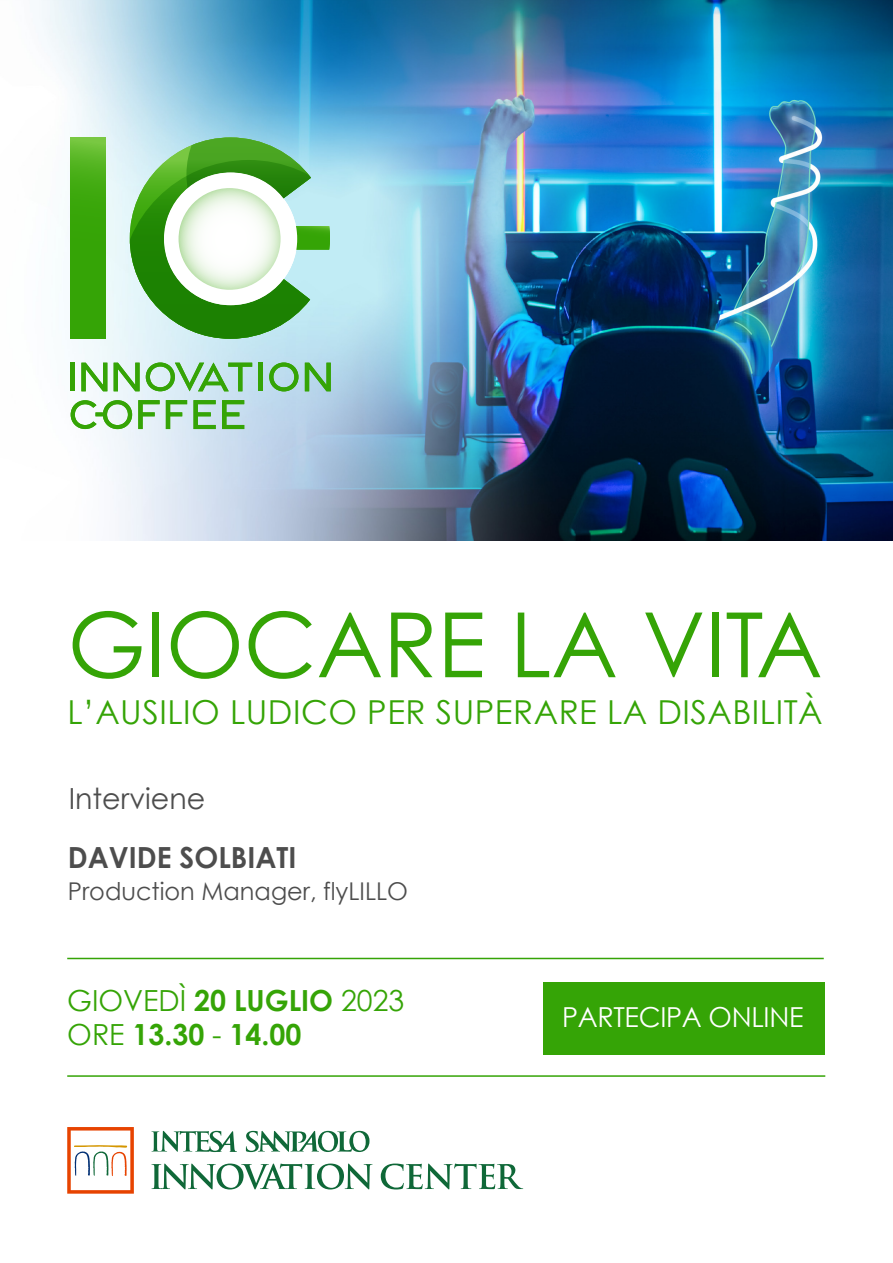
<style>
.page{position:relative;width:893px;height:1263px;background:#fff}
.page>*{position:absolute;margin:0;border:0;box-sizing:border-box;transform-origin:0 0}
.t1{font:90px "Century Gothic";letter-spacing:-.005em;color:#35a406}
.t2{font:33px "Century Gothic";letter-spacing:.015em;color:#35a406}
.t3{font:700 29.1px/34.2px "Century Gothic";color:#35a406}
.t4{font:700 29.1px "Century Gothic";color:#4d4d4d}
.t5{font:29.1px "Century Gothic";color:#4d4d4d}
.t6{font:27.6px "Century Gothic";letter-spacing:-.01em;color:#fff}
.t7{font:24.45px "Century Gothic";color:#4d4d4d}
.s1{font-weight:400}
</style>
<div class="page">
<img style="left:41px;top:0;width:852px;height:540px">
<svg style="left:246px;top:1131px;width:123px;height:21px"></svg>
<svg style="left:151px;top:1131px;width:86px;height:21px"></svg>
<svg style="left:67px;top:1127px;width:67px;height:67px"></svg>
<svg style="left:151px;top:1163px;width:221px;height:26px"></svg>
<svg style="left:381px;top:1163px;width:142px;height:26px"></svg>
<hr style="left:67px;top:1075px;width:758px;height:2px;background:#35a406">
<hr style="left:67px;top:958px;width:757px;height:1px;background:#35a406">
<div style="left:543px;top:982px;width:281px;height:72px;background:#35a406"></div>
<svg style="left:71px;top:137px;width:35px;height:202px;background:#3fa90f"></svg>
<svg style="left:130px;top:137px;width:200px;height:202px"></svg>
<hr style="left:71px;top:363px;width:4px;height:28px;background:#35a406">
<svg style="left:81px;top:363px;width:26px;height:28px"></svg>
<svg style="left:114px;top:363px;width:26px;height:28px"></svg>
<svg style="left:146px;top:362px;width:106px;height:29px;background:#9bd0a0"></svg>
<hr style="left:259px;top:363px;width:4px;height:28px;background:#35a406">
<svg style="left:269px;top:362px;width:29px;height:29px"></svg>
<svg style="left:305px;top:363px;width:26px;height:28px"></svg>
<svg style="left:222px;top:400px;width:22px;height:29px"></svg>
<svg style="left:138px;top:400px;width:22px;height:29px"></svg>
<svg style="left:166px;top:400px;width:21px;height:29px"></svg>
<svg style="left:194px;top:400px;width:22px;height:29px"></svg>
<svg style="left:71px;top:400px;width:61px;height:29px"></svg>
<h1 class="t1" style="left:67px;top:582px;width:757px">GIOCARE LA VITA</h1>
<p class="t2" style="left:67px;top:689px;width:757px">L’AUSILIO LUDICO PER SUPERARE LA DISABILITÀ</p>
<p class="t5" style="left:69px;top:778px;width:138px">Interviene</p>
<p class="t4" style="left:68px;top:835px;width:230px">DAVIDE SOLBIATI</p>
<p class="t7" style="left:68px;top:874px;width:342px">Production Manager, flyLILLO</p>
<p class="t3" style="left:67px;top:982px;width:339px"><span class="s1">GIOVEDÌ</span> 20 LUGLIO <span class="s1">2023<br>ORE</span> 13.30 <span class="s1">-</span> 14.00</p>
<p class="t6" style="left:562px;top:997px;width:243px">PARTECIPA ONLINE</p>
</div>
